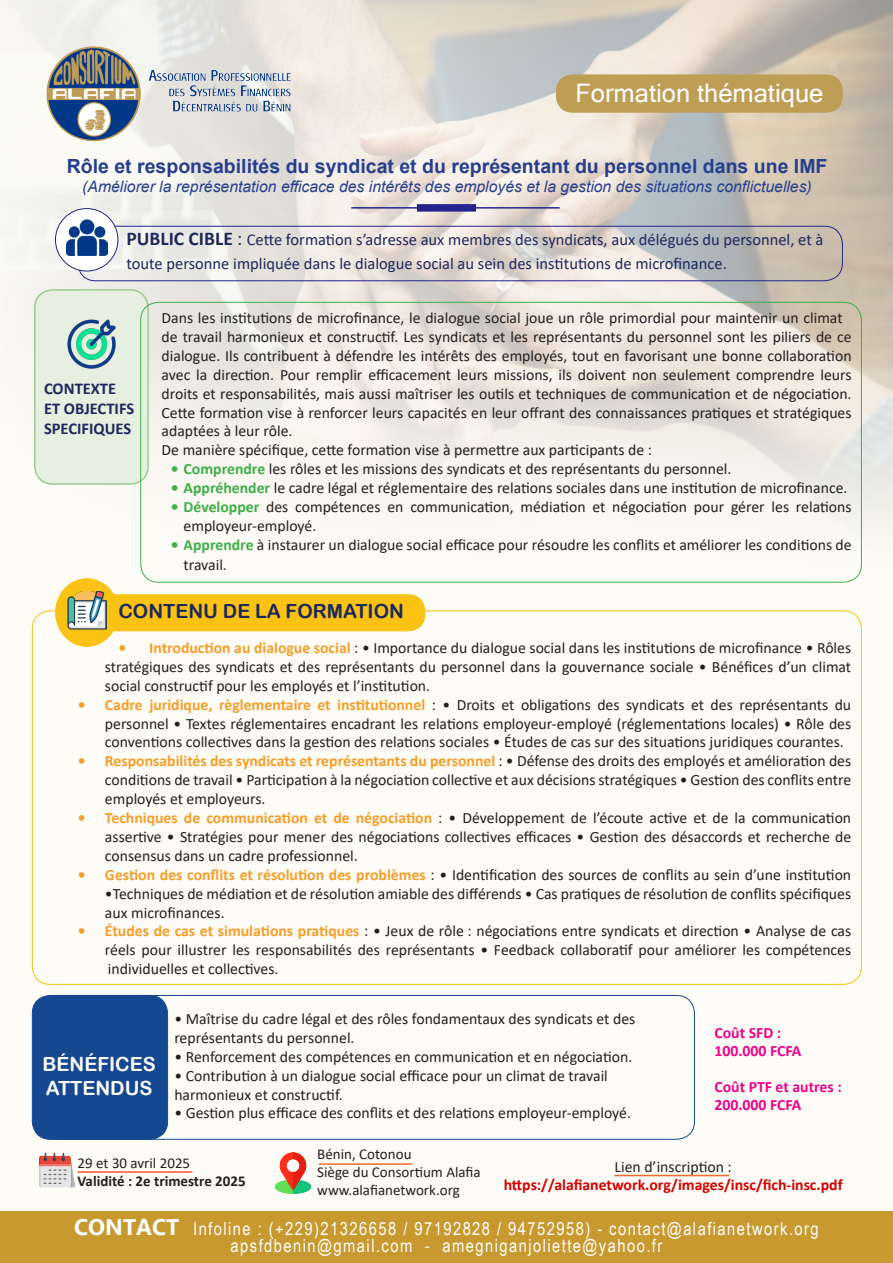
<style>
.page{position:relative;width:893px;height:1263px;background:#fff}
.page>*{position:absolute;margin:0;border:0;box-sizing:border-box;transform-origin:0 0}
.t1{font:25.5px "Microsoft Sans Serif";color:#fff}
.t2{font:700 19.5px "Arial";color:#253f8e}
.t3{font:19.5px "Arial Rounded MT Bold";color:#1d285c}
.t4{font:19.5px/23.4px "Arial Rounded MT Bold";color:#fff}
.t5{font:18px "Arial Narrow";letter-spacing:.08em;color:#fff}
.t6{font:16.5px/23.4px "Calibri";color:#1d285c}
.t7{font:700 16.5px "Calibri";color:#1d285c}
.t8{font:15.75px/18.9px "Calibri";color:#231f20}
.t9{font:italic 15.75px "Arial";color:#253f8e}
.t10{font:700 15.75px "Calibri";color:#d40000}
.t11{font:700 15.75px "Calibri";color:#ed028c}
.t12{font:15px "Calibri";color:#231f20}
.t13{font:700 15px "Calibri";color:#231f20}
.s1{font-weight:700;font-size:19.5px}
.s2{font-size:19.5px}
.s3{color:#231f20}
.s4{font-weight:700;color:#40ae49}
.s5{font-weight:700;color:#f79e29}
.s6{font-family:"Ebrima";font-weight:700;font-size:22.5px}
</style>
<div class="page">
<div style="left:0;top:0;width:893px;height:1212px;background:#fdfcf6"></div>
<img style="left:11px;top:0;width:881px;height:606px">
<div style="left:0;top:1212px;width:893px;height:51px;background:#c7992e"></div>
<hr style="left:351px;top:207px;width:209px;height:2px;background:#23258c">
<div style="left:417px;top:204px;width:59px;height:8px;background:#23258c"></div>
<img style="left:43px;top:43px;width:255px;height:102px">
<div style="left:556px;top:74px;width:287px;height:39px;background:#be9d55;border-radius:16px"></div>
<div style="left:77px;top:226px;width:766px;height:55px;border:1px solid #23258c;border-radius:18px"></div>
<div style="left:55px;top:209px;width:63px;height:62px;background:#fff;border-radius:50%"></div>
<div style="left:55px;top:208px;width:63px;height:63px;border:1px solid #23258c;border-radius:50%"></div>
<img style="left:66px;top:219px;width:41px;height:37px">
<div style="left:35px;top:290px;width:113px;height:194px;background:#e5f0e1;border-radius:18px"></div>
<div style="left:34px;top:289px;width:115px;height:196px;border:2px solid #9dcc92;border-radius:18px"></div>
<img style="left:67px;top:319px;width:49px;height:50px">
<div style="left:81px;top:595px;width:344px;height:36px;background:#fac212;border-radius:17px"></div>
<div style="left:81px;top:594px;width:344px;height:37px;border:1px solid #fac212;border-radius:17px"></div>
<div style="left:56px;top:579px;width:62px;height:67px;background:#fac212;border-radius:50%"></div>
<div style="left:55px;top:578px;width:64px;height:69px;border:1px solid #fac212;border-radius:50%"></div>
<img style="left:67px;top:591px;width:40px;height:39px">
<hr style="left:78px;top:1171px;width:114px;height:2px;background:#ff5336">
<img style="left:39px;top:1152px;width:36px;height:35px">
<hr style="left:319px;top:1163px;width:93px;height:2px;background:#f26b2b">
<img style="left:274px;top:1152px;width:38px;height:41px">
<div style="left:37px;top:995px;width:658px;height:145px;border:1px solid #164892;border-radius:18px"></div>
<div style="left:32px;top:995px;width:136px;height:144px;background:#164892;border-radius:18px"></div>
<div style="left:32px;top:995px;width:136px;height:145px;border:1px solid #164892;border-radius:18px"></div>
<hr style="left:614px;top:1175px;width:115px;height:1px;background:#f26b2b">
<p class="t1" style="left:575px;top:76px;width:250px">Formation thématique</p>
<p class="t2" style="left:67px;top:152px;width:762px">Rôle et responsabilités du syndicat et du représentant du personnel dans une IMF</p>
<p class="t9" style="left:82px;top:176px;width:731px">(Améliorer la représentation efficace des intérêts des employés et la gestion des situations conflictuelles)</p>
<p class="t6" style="left:126px;top:228px;width:698px"><span class="s1">PUBLIC CIBLE</span> <span class="s2">:</span> Cette formation s’adresse aux membres des syndicats, aux délégués du personnel, et à toute personne impliquée dans le dialogue social au sein des institutions de microfinance<span class="s3">.</span></p>
<p class="t7" style="left:44px;top:377px;width:74px">CONTEXTE</p>
<p class="t7" style="left:44px;top:397px;width:92px">ET OBJECTIFS</p>
<p class="t7" style="left:44px;top:416px;width:89px">SPECIFIQUES</p>
<p class="t8" style="left:162px;top:308px;width:692px">Dans les institutions de microfinance, le dialogue social joue un rôle primordial pour maintenir un climat de travail harmonieux et constructif. Les syndicats et les représentants du personnel sont les piliers de ce dialogue. Ils contribuent à défendre les intérêts des employés, tout en favorisant une bonne collaboration avec la direction. Pour remplir efficacement leurs missions, ils doivent non seulement comprendre leurs droits et responsabilités, mais aussi maîtriser les outils et techniques de communication et de négociation.<br>Cette formation vise à renforcer leurs capacités en leur offrant des connaissances pratiques et stratégiques adaptées à leur rôle.</p>
<p class="t8" style="left:162px;top:440px;width:492px">De manière spécifique, cette formation vise à permettre aux participants de :</p>
<p class="t8" style="left:171px;top:459px;width:562px"><span class="s4">• Comprendre</span> les rôles et les missions des syndicats et des représentants du personnel.</p>
<p class="t8" style="left:171px;top:478px;width:678px"><span class="s4">• Appréhender</span> le cadre légal et réglementaire des relations sociales dans une institution de microfinance.</p>
<p class="t8" style="left:184px;top:497px;width:669px;text-indent:-13px"><span class="s4">• Développer</span> des compétences en communication, médiation et négociation pour gérer les relations employeur-employé.</p>
<p class="t8" style="left:184px;top:534px;width:669px;line-height:19.8px;text-indent:-13px"><span class="s4">• Apprendre</span> à instaurer un dialogue social efficace pour résoudre les conflits et améliorer les conditions de travail.</p>
<p class="t3" style="left:119px;top:599px;width:287px">CONTENU DE LA FORMATION</p>
<p class="t8" style="left:105px;top:638px;width:748px;text-align:justify;text-indent:14px"><span class="s5">• Introduction au dialogue social</span> : • Importance du dialogue social dans les institutions de microfinance • Rôles stratégiques des syndicats et des représentants du personnel dans la gouvernance sociale • Bénéfices d’un climat social constructif pour les employés et l’institution.</p>
<p class="t8" style="left:105px;top:694px;width:748px;text-align:justify;text-indent:-27px"><span class="s5">• Cadre juridique, règlementaire et institutionnel</span> : • Droits et obligations des syndicats et des représentants du personnel • Textes réglementaires encadrant les relations employeur-employé (réglementations locales) • Rôle des conventions collectives dans la gestion des relations sociales • Études de cas sur des situations juridiques courantes.</p>
<p class="t8" style="left:105px;top:751px;width:748px;text-align:justify;text-indent:-27px"><span class="s5">• Responsabilités des syndicats et représentants du personnel</span> : • Défense des droits des employés et amélioration des conditions de travail • Participation à la négociation collective et aux décisions stratégiques • Gestion des conflits entre employés et employeurs.</p>
<p class="t8" style="left:105px;top:808px;width:748px;text-align:justify;text-indent:-27px"><span class="s5">• Techniques de communication et de négociation</span> : • Développement de l’écoute active et de la communication assertive • Stratégies pour mener des négociations collectives efficaces • Gestion des désaccords et recherche de consensus dans un cadre professionnel.</p>
<p class="t8" style="left:78px;top:865px;width:775px"><span class="s5">• Gestion des conflits et résolution des problèmes</span> : • Identification des sources de conflits au sein d’une institution</p>
<p class="t8" style="left:105px;top:883px;width:748px">•Techniques de médiation et de résolution amiable des différends • Cas pratiques de résolution de conflits spécifiques aux microfinances.</p>
<p class="t8" style="left:105px;top:921px;width:748px;text-align:justify;text-indent:-27px"><span class="s5">• Études de cas et simulations pratiques</span> : • Jeux de rôle : négociations entre syndicats et direction • Analyse de cas réels pour illustrer les responsabilités des représentants • Feedback collaboratif pour améliorer les compétences individuelles et collectives.</p>
<p class="t4" style="left:43px;top:1052px;width:115px">BÉNÉFICES<br>ATTENDUS</p>
<p class="t8" style="left:174px;top:1009px;width:463px">• Maîtrise du cadre légal et des rôles fondamentaux des syndicats et des représentants du personnel.</p>
<p class="t8" style="left:174px;top:1047px;width:459px">• Renforcement des compétences en communication et en négociation.</p>
<p class="t8" style="left:174px;top:1065px;width:435px">• Contribution à un dialogue social efficace pour un climat de travail harmonieux et constructif.</p>
<p class="t8" style="left:174px;top:1103px;width:458px">• Gestion plus efficace des conflits et des relations employeur-employé.</p>
<p class="t11" style="left:714px;top:1021px;width:68px">Coût SFD :</p>
<p class="t11" style="left:714px;top:1039px;width:88px">100.000 FCFA</p>
<p class="t11" style="left:714px;top:1075px;width:129px">Coût PTF et autres :</p>
<p class="t11" style="left:714px;top:1093px;width:88px">200.000 FCFA</p>
<p class="t12" style="left:78px;top:1152px;width:114px">29 et 30 avril 2025</p>
<p class="t13" style="left:78px;top:1170px;width:170px">Validité : 2e trimestre 2025</p>
<p class="t12" style="left:317px;top:1144px;width:96px">Bénin, Cotonou</p>
<p class="t12" style="left:317px;top:1162px;width:165px">Siège du Consortium Alafia</p>
<p class="t12" style="left:317px;top:1180px;width:144px">www.alafianetwork.org</p>
<p class="t8" style="left:614px;top:1157px;width:119px">Lien d’inscription :</p>
<p class="t10" style="left:504px;top:1174px;width:340px">https://alafianetwork.org/images/insc/fich-insc.pdf</p>
<p class="t5" style="left:74px;top:1215px;width:746px"><span class="s6">CONTACT</span> Infoline : (+229)21326658 / 97192828 / 94752958) - contact@alafianetwork.org</p>
<p class="t5" style="left:231px;top:1232px;width:433px">apsfdbenin@gmail.com - amegniganjoliette@yahoo.fr</p>
</div>
